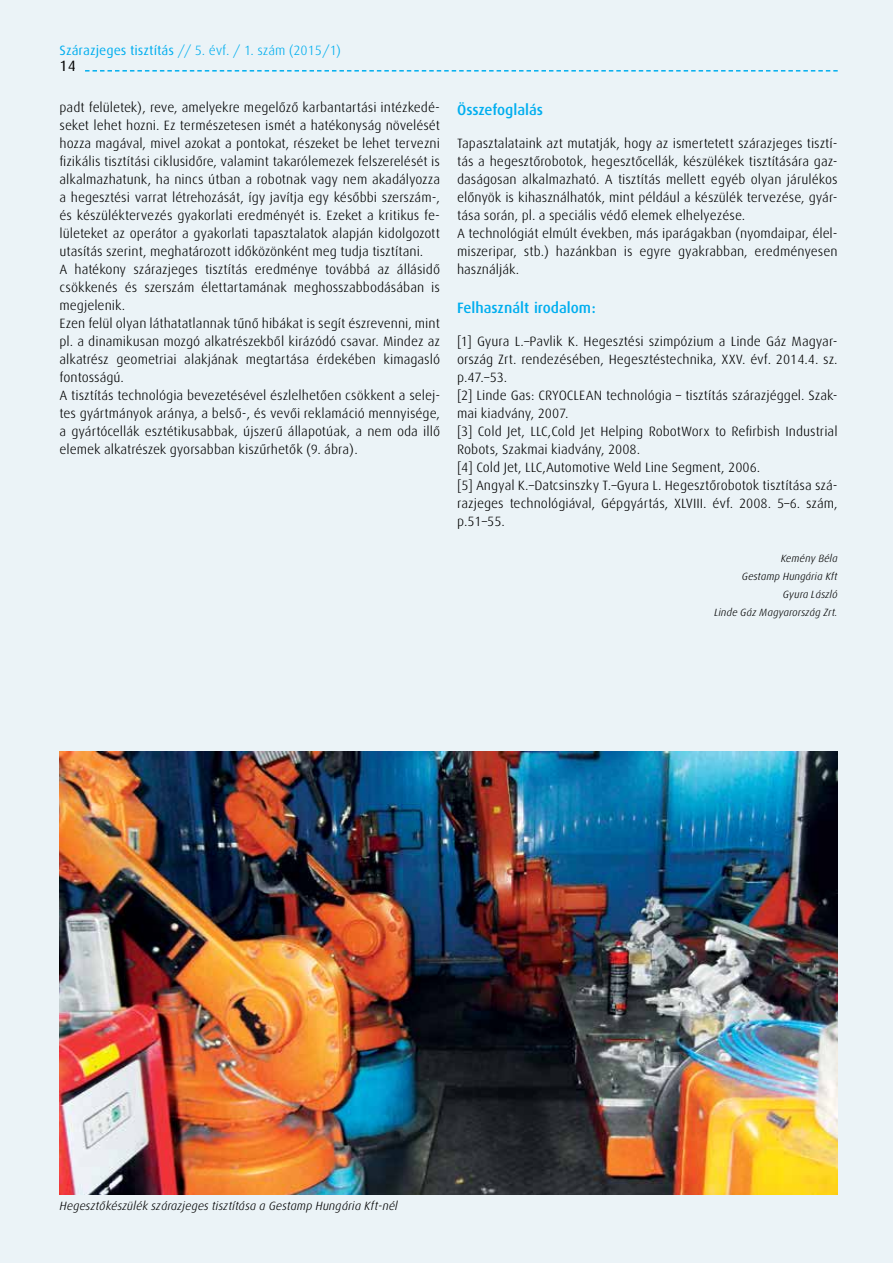
<style>
.page{position:relative;width:893px;height:1263px;background:#ebf3f7}
.page>*{position:absolute;margin:0;border:0;box-sizing:border-box;transform-origin:0 0}
.t1{font:500 15px "Linde Dax Global";color:#00aeef}
.t2{font:15px "Linde Dax Global";color:#000}
.t3{font:300 13.5px/18px "Linde Dax Global";color:#000}
.t4{font:300 13.5px "Linde Dax Global";color:#00aeef}
.t5{font:italic 300 12px "Linde Dax Global";color:#000}
.t6{font:italic 300 10.5px/18px "Linde Dax Global";color:#000;text-align:right}
.s1{font-weight:400}
</style>
<div class="page">
<svg style="left:85px;top:70px;width:753px;height:2px"></svg>
<img style="left:60px;top:752px;width:778px;height:443px">
<p class="t4" style="left:60px;top:43px;width:283px"><span class="s1">Szárazjeges tisztítás</span> // 5. évf. / 1. szám (2015/1)</p>
<p class="t2" style="left:60px;top:57px;width:18px">14</p>
<p class="t3" style="left:60px;top:98px;width:382px">padt felületek), reve, amelyekre megelőző karbantartási intézkedé&shy;seket lehet hozni. Ez természetesen ismét a hatékonyság növelését hozza magával, mivel azokat a pontokat, részeket be lehet tervezni fizikális tisztítási ciklusidőre, valamint takarólemezek felszerelését is alkalmazhatunk, ha nincs útban a robotnak vagy nem akadályozza a hegesztési varrat létrehozását, így javítja egy későbbi szerszám-, és készüléktervezés gyakorlati eredményét is. Ezeket a kritikus fe&shy;lületeket az operátor a gyakorlati tapasztalatok alapján kidolgozott utasítás szerint, meghatározott időközönként meg tudja tisztítani.<br>A hatékony szárazjeges tisztítás eredménye továbbá az állásidő csökkenés és szerszám élettartamának meghosszabbodásában is megjelenik.<br>Ezen felül olyan láthatatlannak tűnő hibákat is segít észrevenni, mint pl. a dinamikusan mozgó alkatrészekből kirázódó csavar. Mindez az alkatrész geometriai alakjának megtartása érdekében kimagasló fontosságú.<br>A tisztítás technológia bevezetésével észlelhetően csökkent a selej&shy;tes gyártmányok aránya, a belső-, és vevői reklamáció mennyisége, a gyártócellák esztétikusabbak, újszerű állapotúak, a nem oda illő elemek alkatrészek gyorsabban kiszűrhetők (9. ábra).</p>
<p class="t1" style="left:457px;top:101px;width:87px">Összefoglalás</p>
<p class="t3" style="left:457px;top:134px;width:382px">Tapasztalataink azt mutatják, hogy az ismertetett szárazjeges tisztí&shy;tás a hegesztőrobotok, hegesztőcellák, készülékek tisztítására gaz&shy;daságosan alkalmazható. A tisztítás mellett egyéb olyan járulékos előnyök is kihasználhatók, mint például a készülék tervezése, gyár&shy;tása során, pl. a speciális védő elemek elhelyezése.<br>A technológiát elmúlt években, más iparágakban (nyomdaipar, élel&shy;miszeripar, stb.) hazánkban is egyre gyakrabban, eredményesen használják.</p>
<p class="t1" style="left:457px;top:299px;width:140px">Felhasznált irodalom:</p>
<p class="t3" style="left:457px;top:332px;width:382px">[1] Gyura L.–Pavlik K. Hegesztési szimpózium a Linde Gáz Magyar&shy;ország Zrt. rendezésében, Hegesztéstechnika, XXV. évf. 2014.4. sz. p.47.–53.<br>[2] Linde Gas: CRYOCLEAN technológia – tisztítás szárazjéggel. Szak&shy;mai kiadvány, 2007.<br>[3] Cold Jet, LLC,Cold Jet Helping RobotWorx to Refirbish Industrial Robots, Szakmai kiadvány, 2008.<br>[4] Cold Jet, LLC,Automotive Weld Line Segment, 2006.<br>[5] Angyal K.–Datcsinszky T.–Gyura L. Hegesztőrobotok tisztítása szá&shy;razjeges technológiával, Gépgyártás, XLVIII. évf. 2008. 5–6. szám, p.51–55.</p>
<p class="t6" style="left:714px;top:549px;width:125px">Kemény Béla<br>Gestamp Hungária Kft<br>Gyura László<br>Linde Gáz Magyarország Zrt.</p>
<p class="t5" style="left:60px;top:1198px;width:340px">Hegesztőkészülék szárazjeges tisztítása a Gestamp Hungária Kft-nél</p>
</div>
